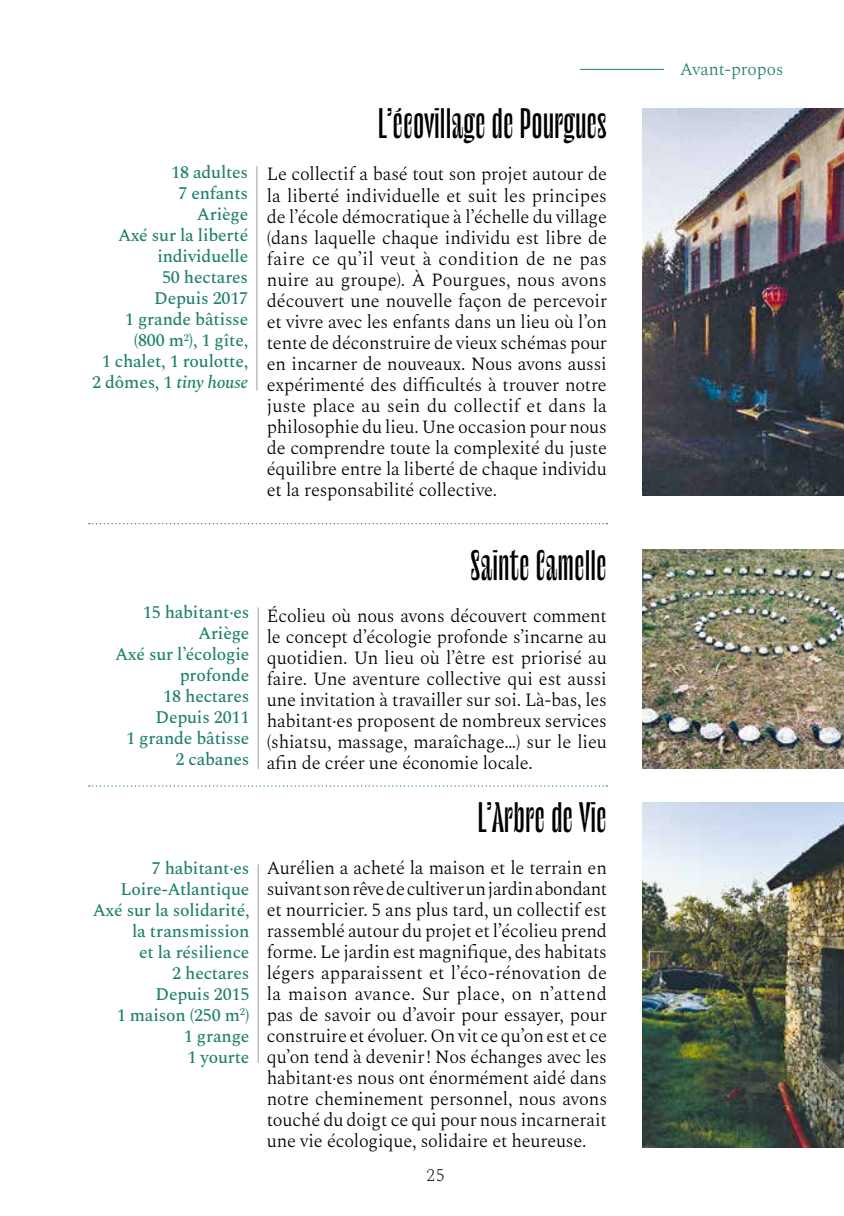
<style>
.page{position:relative;width:844px;height:1216px;background:#fff}
.page>*{position:absolute;margin:0;border:0;box-sizing:border-box;transform-origin:0 0}
.t1{font:36.75px "Le Murmure";color:#000}
.t2{font:300 18.38px/21px "Spectral";letter-spacing:-.01em;color:#000;text-align:justify}
.t3{font:500 17.5px/21px "Spectral";letter-spacing:-.01em;color:#1f806c;text-align:right}
.t4{font:300 17.5px "Spectral";color:#1f806c}
.t5{font:200 17.5px "Spectral";color:#000}
.s1{font-style:italic}
</style>
<div class="page">
<hr style="left:256px;top:166px;width:1px;height:224px;background:#8da7a2">
<hr style="left:258px;top:607px;width:1px;height:161px;background:#8da7a2">
<hr style="left:258px;top:864px;width:1px;height:198px;background:#8da7a2">
<hr style="left:580px;top:69px;width:84px;height:1px;background:#1f806c">
<svg style="left:89px;top:523px;width:518px;height:1px"></svg>
<svg style="left:89px;top:785px;width:518px;height:1px"></svg>
<img style="left:642px;top:549px;width:201px;height:219px">
<img style="left:642px;top:109px;width:201px;height:386px">
<img style="left:642px;top:802px;width:201px;height:344px">
<p class="t3" style="left:92px;top:162px;width:157px">18 adultes<br>7 enfants<br>Ariège<br>Axé sur la liberté individuelle<br>50 hectares<br>Depuis 2017<br>1 grande bâtisse (800 m<sup>2</sup>), 1 gîte,<br>1 chalet, 1 roulotte,<br>2 dômes, 1 <span class="s1">tiny house</span></p>
<h1 class="t1" style="left:378px;top:101px;width:230px">L’écovillage de Pourgues</h1>
<p class="t2" style="left:267px;top:164px;width:341px">Le collectif a basé tout son projet autour de la liberté individuelle et suit les principes de l’école démocratique à l’échelle du village (dans laquelle chaque individu est libre de faire ce qu’il veut à condition de ne pas nuire au groupe). À Pourgues, nous avons découvert une nouvelle façon de percevoir et vivre avec les enfants dans un lieu où l’on tente de déconstruire de vieux schémas pour en incarner de nouveaux. Nous avons aussi expérimenté des difficultés à trouver notre juste place au sein du collectif et dans la philosophie du lieu. Une occasion pour nous de comprendre toute la complexité du juste équilibre entre la liberté de chaque individu et la responsabilité collective.</p>
<p class="t3" style="left:115px;top:602px;width:136px">15 habitant·es<br>Ariège<br>Axé sur l’écologie profonde<br>18 hectares<br>Depuis 2011<br>1 grande bâtisse<br>2 cabanes</p>
<p class="t3" style="left:93px;top:858px;width:158px">7 habitant·es<br>Loire-Atlantique<br>Axé sur la solidarité, la transmission<br>et la résilience<br>2 hectares<br>Depuis 2015<br>1 maison (250 m<sup>2</sup>)<br>1 grange<br>1 yourte</p>
<h1 class="t1" style="left:470px;top:542px;width:138px">Sainte Camelle</h1>
<p class="t2" style="left:267px;top:605px;width:341px">Écolieu où nous avons découvert comment le concept d’écologie profonde s’incarne au quotidien. Un lieu où l’être est priorisé au faire. Une aventure collective qui est aussi une invitation à travailler sur soi. Là-bas, les habitant·es proposent de nombreux services (shiatsu, massage, maraîchage…) sur le lieu afin de créer une économie locale.</p>
<h1 class="t1" style="left:477px;top:794px;width:131px">L’Arbre de Vie</h1>
<p class="t2" style="left:267px;top:857px;width:342px">Aurélien a acheté la maison et le terrain en suivant son rêve de cultiver un jardin abondant et nourricier. 5 ans plus tard, un collectif est rassemblé autour du projet et l’écolieu prend forme. Le jardin est magnifique, des habitats légers apparaissent et l’éco-rénovation de la maison avance. Sur place, on n’attend pas de savoir ou d’avoir pour essayer, pour construire et évoluer. On vit ce qu’on est et ce qu’on tend à devenir ! Nos échanges avec les habitant·es nous ont énormément aidé dans notre cheminement personnel, nous avons touché du doigt ce qui pour nous incarnerait une vie écologique, solidaire et heureuse.</p>
<p class="t5" style="left:426px;top:1162px;width:20px">25</p>
<p class="t4" style="left:680px;top:57px;width:105px">Avant-propos</p>
</div>
